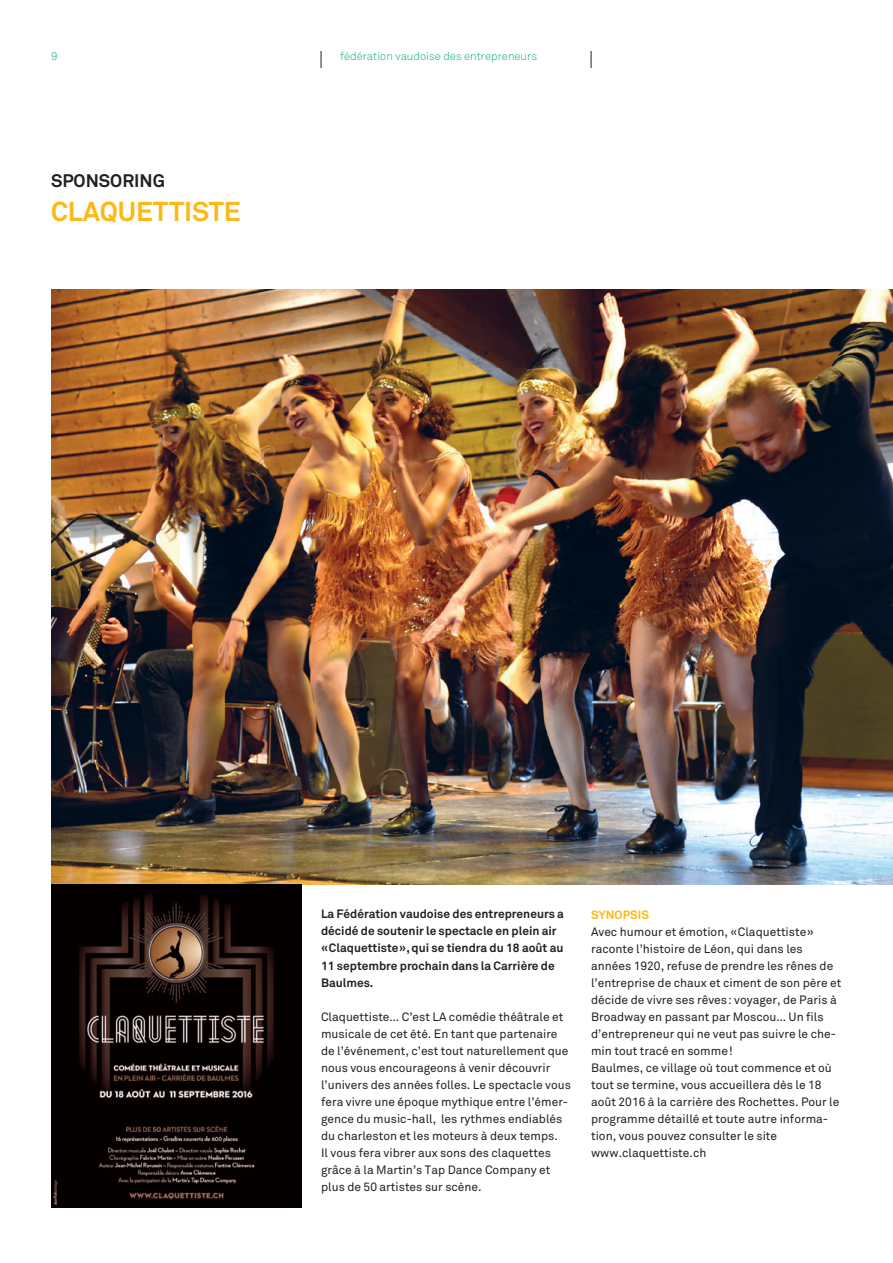
<style>
.page{position:relative;width:893px;height:1263px;background:#fff}
.page>*{position:absolute;margin:0;border:0;box-sizing:border-box;transform-origin:0 0}
.t1{font:700 27px "Akkurat";color:#fcb814}
.t2{font:700 18px "Akkurat";color:#231f20}
.t3{font:12px/17px "Akkurat";color:#231f20}
.t4{font:700 12px/17px "Akkurat";color:#231f20}
.t5{font:700 12px "Akkurat";color:#fcb814}
.t6{font:300 11.25px "Akkurat";color:#0daf70}
</style>
<div class="page">
<svg style="left:591px;top:51px;width:1px;height:17px"></svg>
<svg style="left:321px;top:51px;width:1px;height:17px"></svg>
<img style="left:51px;top:289px;width:842px;height:595px">
<img style="left:51px;top:884px;width:251px;height:324px">
<p class="t6" style="left:51px;top:49px;width:8px">9</p>
<p class="t6" style="left:340px;top:49px;width:198px">fédération vaudoise des entrepreneurs</p>
<h2 class="t2" style="left:51px;top:169px;width:116px">SPONSORING</h2>
<h1 class="t1" style="left:51px;top:195px;width:191px">CLAQUETTISTE</h1>
<p class="t4" style="left:321px;top:906px;width:244px">La Fédération vaudoise des entrepreneurs a décidé de soutenir le spectacle en plein air «Claquettiste», qui se tiendra du 18 août au 11 septembre prochain dans la Carrière de Baulmes.</p>
<p class="t3" style="left:321px;top:1008px;width:251px">Claquettiste… C’est LA comédie théâtrale et musicale de cet été. En tant que partenaire de l’événement, c’est tout naturellement que nous vous encourageons à venir découvrir l’univers des années folles. Le spectacle vous fera vivre une époque mythique entre l’émer&shy;gence du music-hall, les rythmes endiablés du charleston et les moteurs à deux temps.<br>Il vous fera vibrer aux sons des claquettes grâce à la Martin’s Tap Dance Company et plus de 50 artistes sur scène.</p>
<p class="t5" style="left:591px;top:907px;width:59px">SYNOPSIS</p>
<p class="t3" style="left:591px;top:923px;width:252px">Avec humour et émotion, «Claquettiste» raconte l’histoire de Léon, qui dans les années 1920, refuse de prendre les rênes de l’entreprise de chaux et ciment de son père et décide de vivre ses rêves: voyager, de Paris à Broadway en passant par Moscou… Un fils d’entrepreneur qui ne veut pas suivre le che&shy;min tout tracé en somme!<br>Baulmes, ce village où tout commence et où tout se termine, vous accueillera dès le 18 août 2016 à la carrière des Rochettes. Pour le programme détaillé et toute autre informa&shy;tion, vous pouvez consulter le site www.claquettiste.ch</p>
</div>
